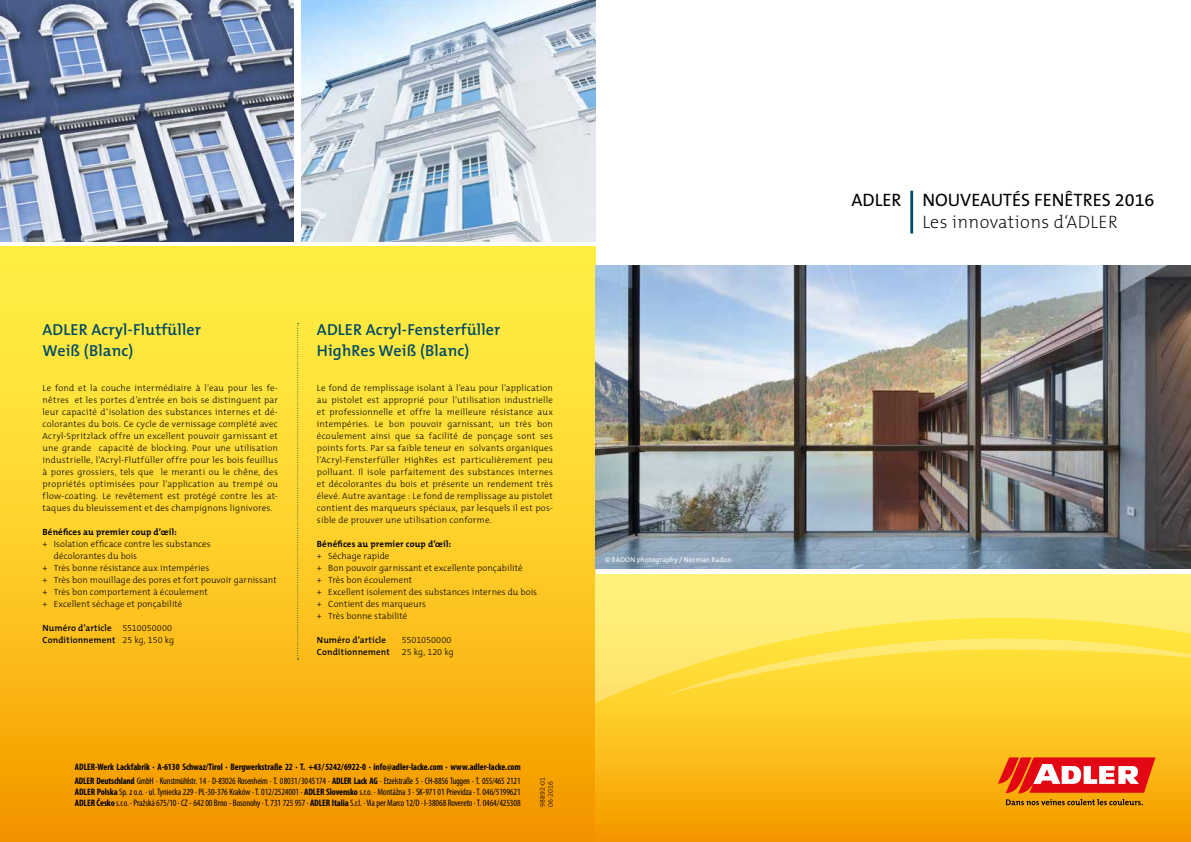
<style>
.page{position:relative;width:1191px;height:842px;background:#fff}
.page>*{position:absolute;margin:0;border:0;box-sizing:border-box;transform-origin:0 0}
.t1{font:18px "The Mix B5 Plain";color:#000}
.t2{font:200 18px "The Mix B2";letter-spacing:.02em;color:#000}
.t3{font:600 16px/21px "The Mix B6";letter-spacing:.01em;color:#004a66}
.t4{font:condensed 9.4px/11px "Myriad Pro";letter-spacing:-.01em;color:#000}
.t5{font:700 condensed 9.4px/14.1px "Myriad Pro";color:#000}
.t6{font:300 9px/12px "The Mix B3";letter-spacing:.01em;color:#000;text-align:justify}
.t7{font:600 9px/12px "The Mix B6";letter-spacing:.015em;color:#000}
.t8{font:700 9px "The Mix B7";letter-spacing:.02em;color:#000}
.t9{font:7px "The Mix B5 Plain";letter-spacing:.01em;color:#fff}
.t10{font:300 7px/8px "The Mix B3";color:#000}
.s1{font-family:"The Mix B3";font-weight:300}
.s2{font-weight:400}
.s3{font-weight:700}
</style>
<div class="page">
<div style="left:0;top:247px;width:595px;height:595px;background:linear-gradient(to bottom,#fff84c,#f79b00)"></div>
<svg style="left:595px;top:569px;width:596px;height:273px;background:#fbc938"></svg>
<svg style="left:660px;top:629px;width:531px;height:83px;background:#ffdc3e"></svg>
<svg style="left:1006px;top:799px;width:137px;height:6px"></svg>
<svg style="left:998px;top:757px;width:157px;height:36px"></svg>
<img style="left:595px;top:265px;width:596px;height:304px">
<hr style="left:910px;top:191px;width:3px;height:42px;background:#004a66">
<img style="left:302px;top:0;width:293px;height:241px">
<svg style="left:297px;top:323px;width:2px;height:337px"></svg>
<img style="left:0;top:0;width:294px;height:241px">
<h2 class="t3" style="left:43px;top:320px;width:160px">ADLER Acryl-Flutfüller<br>Weiß (Blanc)</h2>
<h2 class="t3" style="left:317px;top:320px;width:185px">ADLER Acryl-Fensterfüller<br>HighRes Weiß (Blanc)</h2>
<p class="t6" style="left:43px;top:382px;width:237px">Le fond et la couche intermédiaire à l’eau pour les fe&shy;nêtres et les portes d’entrée en bois se distinguent par leur capacité d‘isolation des substances internes et dé&shy;colorantes du bois. Ce cycle de vernissage complété avec Acryl-Spritzlack offre un excellent pouvoir garnissant et une grande capacité de blocking. Pour une utilisation industrielle, l’Acryl-Flutfüller offre pour les bois feuillus à pores grossiers, tels que le meranti ou le chêne, des propriétés optimisées pour l’application au trempé ou flow-coating. Le revêtement est protégé contre les at&shy;taques du bleuissement et des champignons lignivores.</p>
<p class="t8" style="left:43px;top:527px;width:136px">Bénéfices au premier coup d’œil:</p>
<p class="t6" style="left:43px;top:538px;width:170px">+ Isolation efficace contre les substances</p>
<p class="t6" style="left:54px;top:550px;width:85px">décolorantes du bois</p>
<p class="t6" style="left:43px;top:562px;width:168px">+ Très bonne résistance aux intempéries</p>
<p class="t6" style="left:43px;top:574px;width:236px">+ Très bon mouillage des pores et fort pouvoir garnissant</p>
<p class="t6" style="left:43px;top:586px;width:167px">+ Très bon comportement à écoulement</p>
<p class="t6" style="left:43px;top:598px;width:141px">+ Excellent séchage et ponçabilité</p>
<p class="t7" style="left:43px;top:622px;width:133px">Numéro d’article <span class="s1">5510050000<br></span>Conditionnement <span class="s1">25 kg, 150 kg</span></p>
<p class="t6" style="left:317px;top:382px;width:237px">Le fond de remplissage isolant à l’eau pour l’application au pistolet est approprié pour l’utilisation industrielle et professionnelle et offre la meilleure résistance aux intempéries. Le bon pouvoir garnissant, un très bon écoulement ainsi que sa facilité de ponçage sont ses points forts. Par sa faible teneur en solvants organiques l’Acryl-Fensterfüller HighRes est particulièrement peu polluant. Il isole parfaitement des substances internes et décolorantes du bois et présente un rendement très élevé. Autre avantage : Le fond de remplissage au pistolet contient des marqueurs spéciaux, par lesquels il est pos&shy;sible de prouver une utilisation conforme.</p>
<p class="t8" style="left:317px;top:539px;width:136px">Bénéfices au premier coup d’œil:</p>
<p class="t6" style="left:317px;top:550px;width:222px;text-align:left">+ Séchage rapide<br>+ Bon pouvoir garnissant et excellente ponçabilité<br>+ Très bon écoulement<br>+ Excellent isolement des substances internes du bois + Contient des marqueurs<br>+ Très bonne stabilité</p>
<p class="t7" style="left:317px;top:634px;width:71px">Numéro d’article</p>
<p class="t6" style="left:402px;top:634px;width:51px">5501050000</p>
<p class="t7" style="left:317px;top:646px;width:74px">Conditionnement</p>
<p class="t6" style="left:402px;top:646px;width:53px">25 kg, 120 kg</p>
<p class="t5" style="left:75px;top:759px;width:447px">ADLER-Werk Lackfabrik · A-6130 Schwaz/Tirol · Bergwerkstraße 22 · T. +43/ 5242/6922-0 · info@adler-lacke.com · www.adler-lacke.com<br>ADLER Deutschland <span class="s2">GmbH · Kunstmühlstr. 14 · D-83026 Rosenheim · T. 08031/3045174 ·</span> ADLER Lack AG <span class="s2">· Etzelstraße 5 · CH-8856 Tuggen · T. 055/465 2121</span></p>
<p class="t4" style="left:75px;top:786px;width:447px"><span class="s3">ADLER Polska</span> Sp. z o.o. · ul. Tyniecka 229 · PL-30-376 Kraków · T. 012/2524001 · <span class="s3">ADLER Slovensko</span> s.r.o. · Montážna 3 · SK-971 01 Prievidza · T. 046/5199621<br><span class="s3">ADLER Česko</span> s.r.o. · Pražská 675/10 · CZ - 642 00 Brno - Bosonohy · T. 731 725 957 · <span class="s3">ADLER Italia</span> S.r.l. · Via per Marco 12/D · I-38068 Rovereto · T. 0464/425308</p>
<p class="t10" style="left:539px;top:806px;width:31px;rotate:-90deg">98892-01<br>06-2016</p>
<p class="t9" style="left:605px;top:556px;width:128px">© RADON photography / Norman Radon</p>
<h1 class="t1" style="left:851px;top:191px;width:305px">ADLER NOUVEAUTÉS FENÊTRES 2016</h1>
<h1 class="t2" style="left:922px;top:213px;width:197px">Les innovations d‘ADLER</h1>
</div>
